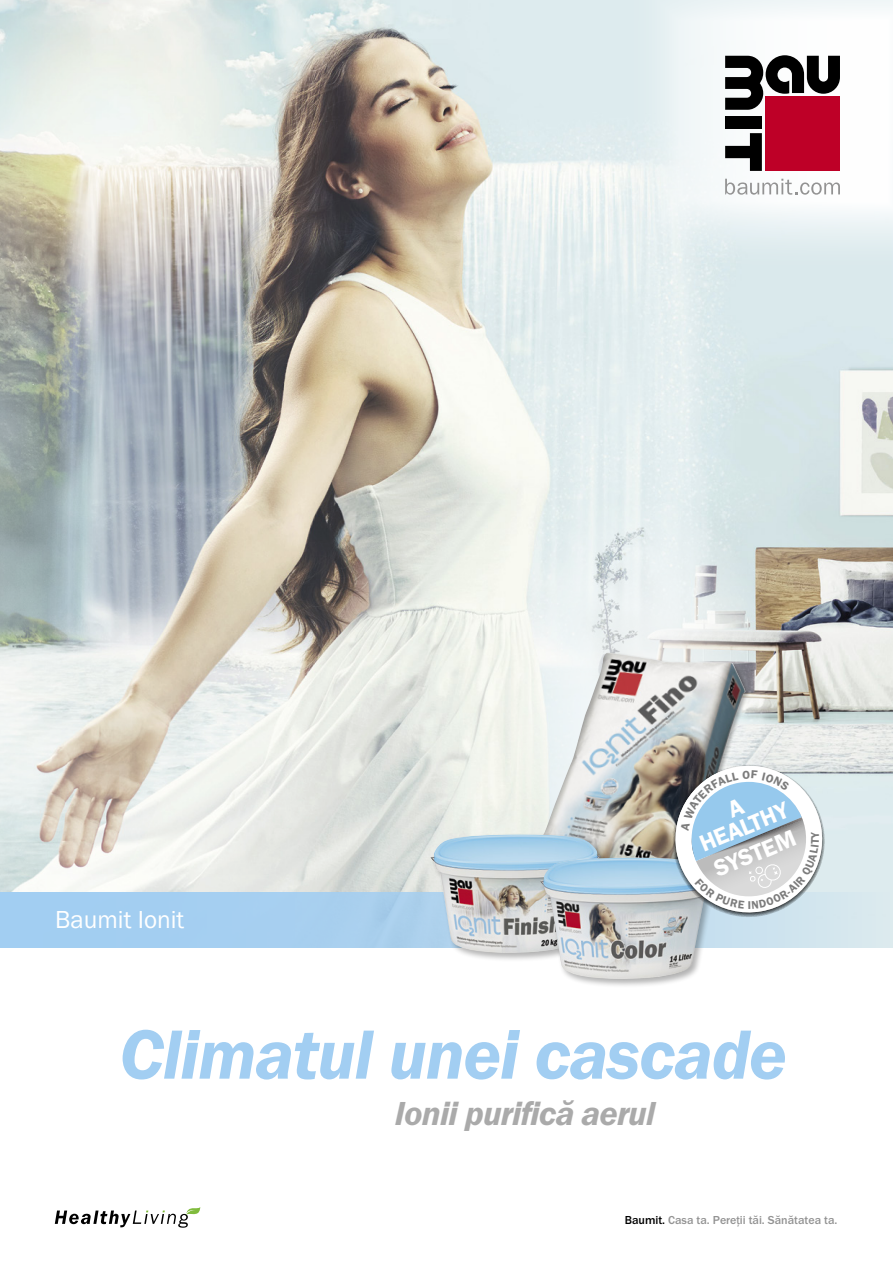
<style>
.page{position:relative;width:893px;height:1263px;background:#fff}
.page>*{position:absolute;margin:0;border:0;box-sizing:border-box;transform-origin:0 0}
.t1{font:72px "BM Franklin Gothic URW Dem Ita";letter-spacing:-.02em;color:#a2cef2}
.t2{font:34.5px "BM Franklin Gothic URW Dem Ita";letter-spacing:-.02em;color:#aaa}
.t3{font:25.5px "BM Franklin Gothic URW Boo";color:#fff}
.t4{font:24.3px/21px "BM Franklin Gothic URW Dem";color:#fff;text-align:center}
.t5{font:500 12px "BM Franklin Gothic URW";color:#939393}
.t6{font:11.7px "BM Franklin Gothic URW Dem";color:#7c7c7c}
.s1{color:#000}
.s2{font-family:"BM Franklin Gothic URW Con"}
</style>
<div class="page">
<img style="left:0;top:0;width:893px;height:892px">
<svg style="left:1px;top:892px;width:892px;height:55px;background:#afd3ef"></svg>
<hr style="left:0;top:892px;width:1px;height:55px;background:#a2cef2">
<svg style="left:597px;top:0;width:296px;height:283px"></svg>
<div style="left:725px;top:116px;width:37px;height:12px;background:#000"></div>
<svg style="left:725px;top:133px;width:37px;height:38px"></svg>
<div style="left:766px;top:97px;width:74px;height:74px;background:#be0027"></div>
<svg style="left:725px;top:55px;width:115px;height:55px"></svg>
<svg style="left:725px;top:179px;width:115px;height:16px"></svg>
<svg style="left:55px;top:1207px;width:145px;height:21px"></svg>
<svg style="left:503px;top:493px;width:280px;height:427px;background:#e3e8e7"></svg>
<div style="left:533px;top:651px;width:218px;height:256px;background:#000;opacity:.3"></div>
<img style="left:534px;top:653px;width:212px;height:203px">
<div style="left:429px;top:833px;width:181px;height:129px;background:#000;opacity:.3"></div>
<img style="left:430px;top:834px;width:172px;height:119px">
<div style="left:539px;top:856px;width:185px;height:132px;background:#000;opacity:.3"></div>
<img style="left:540px;top:857px;width:176px;height:122px">
<svg style="left:670px;top:760px;width:158px;height:158px"></svg>
<p class="t3" style="left:55px;top:903px;width:130px">Baumit Ionit</p>
<p class="t4" style="left:682px;top:818px;width:109px;rotate:-22deg">SELF<br>CLEANING</p>
<p class="t4" style="left:689px;top:815px;width:95px;rotate:-22deg">A<br>HEALTHY</p>
<p class="t4" style="left:711px;top:860px;width:88px;rotate:-22deg">SYSTEM</p>
<p class="t4" style="left:714px;top:859px;width:82px;rotate:-22deg">EFFECT</p>
<p class="t6" style="left:808px;top:841px;width:8px;rotate:-90deg">Z</p>
<p class="t1" style="left:119px;top:1008px;width:669px">Climatul unei cascade</p>
<p class="t2" style="left:395px;top:1091px;width:262px">Ionii purifică aerul</p>
<p class="t5" style="left:625px;top:1212px;width:214px"><span class="s1">Baumit.</span> Casa ta. Pere<span class="s2">ţ</span>ii tăi. Sănătatea ta.</p>
</div>
